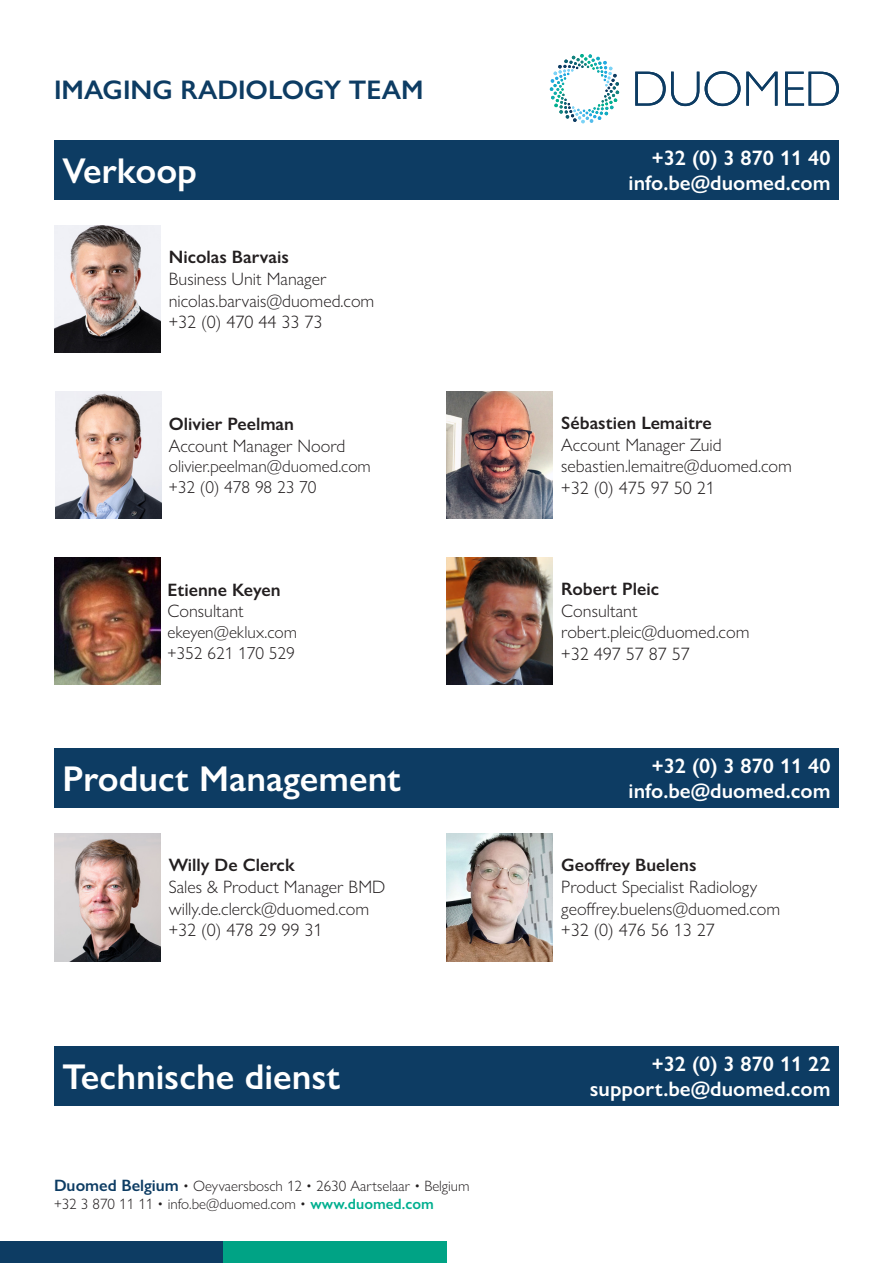
<style>
.page{position:relative;width:893px;height:1263px;background:#fff}
.page>*{position:absolute;margin:0;border:0;box-sizing:border-box;transform-origin:0 0}
.t1{font:600 36px "Gill Sans Nova";color:#fff}
.t2{font:600 27px "Gill Sans Nova";color:#0d3c63}
.t3{font:600 21px "Gill Sans Nova";color:#fff}
.t4{font:300 18px "Gill Sans Nova";color:#231f20}
.t5{font:600 18px "Gill Sans Nova";color:#231f20}
.t6{font:300 17.4px "Gill Sans Nova";color:#231f20}
.t7{font:300 15px "Gill Sans Nova";color:#231f20}
.s1{font-weight:600;font-size:16.5px;color:#0d3c63}
.s2{font-weight:600;color:#01af8f}
</style>
<div class="page">
<img style="left:54px;top:225px;width:106px;height:128px">
<svg style="left:550px;top:54px;width:69px;height:69px"></svg>
<svg style="left:635px;top:71px;width:204px;height:35px"></svg>
<div style="left:54px;top:140px;width:785px;height:60px;background:#0d3c63"></div>
<div style="left:54px;top:748px;width:785px;height:60px;background:#0d3c63"></div>
<img style="left:54px;top:833px;width:106px;height:128px">
<div style="left:0;top:1242px;width:223px;height:21px;background:#0d3c63"></div>
<div style="left:223px;top:1242px;width:223px;height:21px;background:#00a385"></div>
<img style="left:55px;top:391px;width:107px;height:128px">
<img style="left:446px;top:391px;width:107px;height:128px">
<div style="left:54px;top:1046px;width:785px;height:60px;background:#0d3c63"></div>
<img style="left:446px;top:833px;width:107px;height:128px">
<img style="left:54px;top:557px;width:106px;height:128px">
<img style="left:446px;top:557px;width:107px;height:128px">
<p class="t2" style="left:54px;top:73px;width:371px">IMAGING RADIOLOGY TEAM</p>
<p class="t1" style="left:63px;top:149px;width:136px">Verkoop</p>
<p class="t3" style="left:652px;top:145px;width:180px">+32 (0) 3 870 11 40</p>
<p class="t3" style="left:629px;top:170px;width:203px">info.be@duomed.com</p>
<p class="t5" style="left:169px;top:246px;width:122px">Nicolas Barvais</p>
<p class="t4" style="left:169px;top:268px;width:159px">Business Unit Manager</p>
<p class="t4" style="left:169px;top:289px;width:207px">nicolas.barvais@duomed.com</p>
<p class="t4" style="left:169px;top:311px;width:155px">+32 (0) 470 44 33 73</p>
<p class="t5" style="left:169px;top:413px;width:127px">Olivier Peelman</p>
<p class="t4" style="left:169px;top:434px;width:178px">Account Manager Noord</p>
<p class="t6" style="left:169px;top:456px;width:204px">olivier.peelman@duomed.com</p>
<p class="t6" style="left:169px;top:477px;width:149px">+32 (0) 478 98 23 70</p>
<p class="t5" style="left:168px;top:579px;width:114px">Etienne Keyen</p>
<p class="t4" style="left:168px;top:600px;width:78px">Consultant</p>
<p class="t6" style="left:168px;top:622px;width:131px">ekeyen@eklux.com</p>
<p class="t6" style="left:168px;top:642px;width:129px">+352 621 170 529</p>
<p class="t5" style="left:561px;top:412px;width:152px">Sébastien Lemaitre</p>
<p class="t4" style="left:561px;top:434px;width:162px">Account Manager Zuid</p>
<p class="t4" style="left:561px;top:455px;width:232px">sebastien.lemaitre@duomed.com</p>
<p class="t4" style="left:561px;top:477px;width:155px">+32 (0) 475 97 50 21</p>
<p class="t5" style="left:561px;top:578px;width:99px">Robert Pleic</p>
<p class="t4" style="left:561px;top:599px;width:78px">Consultant</p>
<p class="t4" style="left:561px;top:621px;width:190px">robert.pleic@duomed.com</p>
<p class="t4" style="left:561px;top:643px;width:130px">+32 497 57 87 57</p>
<p class="t1" style="left:63px;top:757px;width:340px">Product Management</p>
<p class="t3" style="left:652px;top:753px;width:180px">+32 (0) 3 870 11 40</p>
<p class="t3" style="left:629px;top:778px;width:203px">info.be@duomed.com</p>
<p class="t5" style="left:169px;top:854px;width:127px">Willy De Clerck</p>
<p class="t4" style="left:169px;top:876px;width:218px">Sales &amp; Product Manager BMD</p>
<p class="t4" style="left:169px;top:897px;width:202px">willy.de.clerck@duomed.com</p>
<p class="t4" style="left:169px;top:919px;width:155px">+32 (0) 478 29 99 31</p>
<p class="t5" style="left:561px;top:854px;width:137px">Geoffrey Buelens</p>
<p class="t4" style="left:561px;top:876px;width:198px">Product Specialist Radiology</p>
<p class="t4" style="left:561px;top:897px;width:221px">geoffrey.buelens@duomed.com</p>
<p class="t4" style="left:561px;top:919px;width:155px">+32 (0) 476 56 13 27</p>
<p class="t1" style="left:63px;top:1054px;width:280px">Technische dienst</p>
<p class="t3" style="left:652px;top:1051px;width:180px">+32 (0) 3 870 11 22</p>
<p class="t3" style="left:590px;top:1076px;width:242px">support.be@duomed.com</p>
<p class="t7" style="left:54px;top:1177px;width:417px"><span class="s1">Duomed Belgium</span> • Oeyvaersbosch 12 • 2630 Aartselaar • Belgium</p>
<p class="t7" style="left:54px;top:1195px;width:381px">+32 3 870 11 11 • info.be@duomed.com • <span class="s2">www.duomed.com</span></p>
</div>
